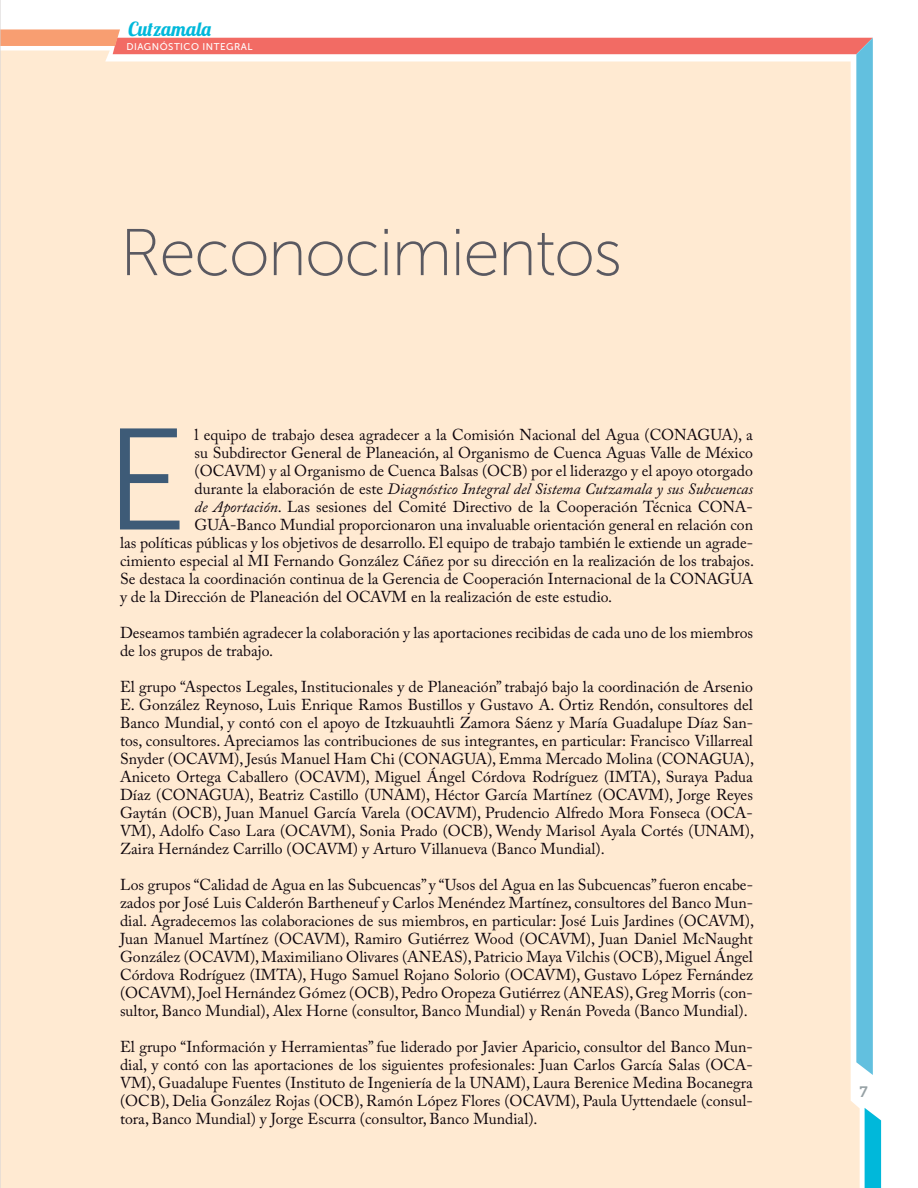
<style>
.page{position:relative;width:918px;height:1188px;background:#fff}
.page>*{position:absolute;margin:0;border:0;box-sizing:border-box;transform-origin:0 0}
.t1{font:143.7px "Museo Sans 300";color:#3e5b77}
.t2{font:66px "Museo Sans 100";letter-spacing:-.025em;color:#5a5961}
.t3{font:italic 700 19.5px "Lobster Two";color:#00b8da}
.t4{font:15.75px/18px "Adobe Caslon Pro";color:#0e050c;text-align:justify}
.t5{font:italic 15.75px "Adobe Caslon Pro";color:#0e050c}
.t6{font:15px "Museo Slab 700";color:#96a1a5}
.t7{font:9.75px "Museo Sans 500";letter-spacing:.05em;color:#fff}
.s1{font-style:normal}
.s2{font-style:italic}
</style>
<div class="page">
<div style="left:0;top:1075px;width:860px;height:113px;background:#ffead2"></div>
<div style="left:0;top:29px;width:873px;height:1046px;background:#ffead2"></div>
<svg style="left:865px;top:1108px;width:16px;height:80px"></svg>
<p class="t3" style="left:128px;top:17px;width:86px">Cutzamala</p>
<p class="t7" style="left:126px;top:43px;width:128px">DIAGNÓSTICO INTEGRAL</p>
<h2 class="t2" style="left:120px;top:228px;width:504px">Reconocimientos</h2>
<h1 class="t1" style="left:105px;top:427px;width:84px">E</h1>
<p class="t4" style="left:195px;top:427px;width:560px">l equipo de trabajo desea agradecer a la Comisión Nacional del Agua (CONAGUA), a</p>
<p class="t4" style="left:195px;top:445px;width:560px">su Subdirector General de Planeación, al Organismo de Cuenca Aguas Valle de México</p>
<p class="t4" style="left:195px;top:463px;width:560px">(OCAVM) y al Organismo de Cuenca Balsas (OCB) por el liderazgo y el apoyo otorgado</p>
<p class="t5" style="left:195px;top:482px;width:560px"><span class="s1">durante la elaboración de este</span> Diagnóstico Integral del Sistema Cutzamala y sus Subcuencas</p>
<p class="t4" style="left:195px;top:499px;width:560px"><span class="s2">de Aportación</span>. Las sesiones del Comité Directivo de la Cooperación Técnica CONA-</p>
<p class="t4" style="left:195px;top:517px;width:560px">GUA-Banco Mundial proporcionaron una invaluable orientación general en relación con</p>
<p class="t4" style="left:120px;top:535px;width:635px">las políticas públicas y los objetivos de desarrollo. El equipo de trabajo también le extiende un agrade-</p>
<p class="t4" style="left:120px;top:553px;width:636px">cimiento especial al MI Fernando González Cáñez por su dirección en la realización de los trabajos.</p>
<p class="t4" style="left:120px;top:571px;width:635px">Se destaca la coordinación continua de la Gerencia de Cooperación Internacional de la CONAGUA</p>
<p class="t4" style="left:120px;top:589px;width:494px">y de la Dirección de Planeación del OCAVM en la realización de este estudio.</p>
<p class="t4" style="left:120px;top:625px;width:635px">Deseamos también agradecer la colaboración y las aportaciones recibidas de cada uno de los miembros de los grupos de trabajo.</p>
<p class="t4" style="left:120px;top:679px;width:636px">El grupo “Aspectos Legales, Institucionales y de Planeación” trabajó bajo la coordinación de Arsenio E. González Reynoso, Luis Enrique Ramos Bustillos y Gustavo A. Ortiz Rendón, consultores del Banco Mundial, y contó con el apoyo de Itzkuauhtli Zamora Sáenz y María Guadalupe Díaz San&shy;tos, consultores. Apreciamos las contribuciones de sus integrantes, en particular: Francisco Villarreal Snyder (OCAVM), Jesús Manuel Ham Chi (CONAGUA), Emma Mercado Molina (CONAGUA), Aniceto Ortega Caballero (OCAVM), Miguel Ángel Córdova Rodríguez (IMTA), Suraya Padua Díaz (CONAGUA), Beatriz Castillo (UNAM), Héctor García Martínez (OCAVM), Jorge Reyes Gaytán (OCB), Juan Manuel García Varela (OCAVM), Prudencio Alfredo Mora Fonseca (OCA-VM), Adolfo Caso Lara (OCAVM), Sonia Prado (OCB), Wendy Marisol Ayala Cortés (UNAM), Zaira Hernández Carrillo (OCAVM) y Arturo Villanueva (Banco Mundial).</p>
<p class="t4" style="left:120px;top:877px;width:636px">Los grupos “Calidad de Agua en las Subcuencas” y “Usos del Agua en las Subcuencas” fueron encabe&shy;zados por José Luis Calderón Bartheneuf y Carlos Menéndez Martínez, consultores del Banco Mun&shy;dial. Agradecemos las colaboraciones de sus miembros, en particular: José Luis Jardines (OCAVM), Juan Manuel Martínez (OCAVM), Ramiro Gutiérrez Wood (OCAVM), Juan Daniel McNaught González (OCAVM), Maximiliano Olivares (ANEAS), Patricio Maya Vilchis (OCB), Miguel Ángel Córdova Rodríguez (IMTA), Hugo Samuel Rojano Solorio (OCAVM), Gustavo López Fernández (OCAVM), Joel Hernández Gómez (OCB), Pedro Oropeza Gutiérrez (ANEAS), Greg Morris (con&shy;sultor, Banco Mundial), Alex Horne (consultor, Banco Mundial) y Renán Poveda (Banco Mundial).</p>
<p class="t4" style="left:120px;top:1039px;width:634px">El grupo “Información y Herramientas” fue liderado por Javier Aparicio, consultor del Banco Mun&shy;dial, y contó con las aportaciones de los siguientes profesionales: Juan Carlos García Salas (OCA-VM), Guadalupe Fuentes (Instituto de Ingeniería de la UNAM), Laura Berenice Medina Bocanegra (OCB), Delia González Rojas (OCB), Ramón López Flores (OCAVM), Paula Uyttendaele (consul&shy;tora, Banco Mundial) y Jorge Escurra (consultor, Banco Mundial).</p>
<p class="t6" style="left:859px;top:1086px;width:10px">7</p>
</div>
